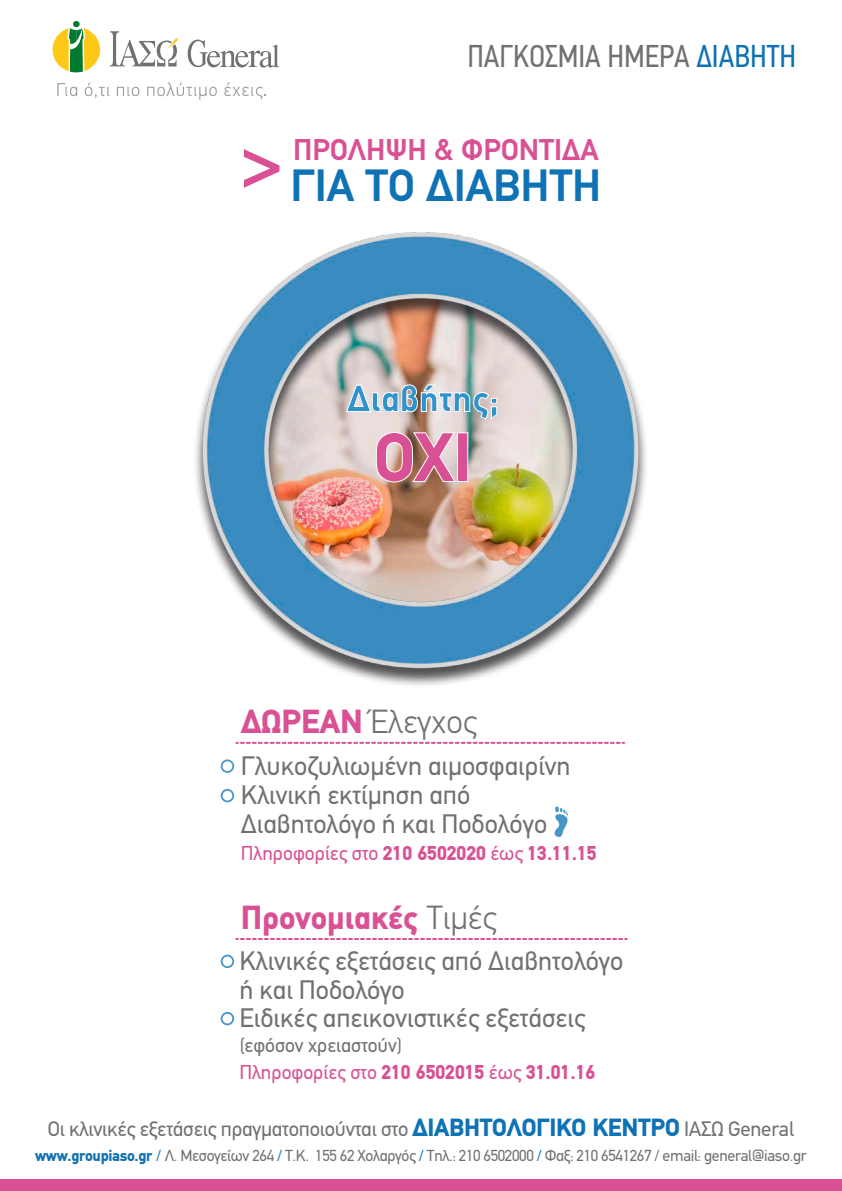
<style>
.page{position:relative;width:842px;height:1191px;background:#fff}
.page>*{position:absolute;margin:0;border:0;box-sizing:border-box;transform-origin:0 0}
.t1{font:900 70px "PF Din Text";color:#d95194}
.t2{font:700 45.5px "PF Din Text";color:#0e72b5}
.t3{font:900 38px "PF Din Text";color:#3093cc}
.t4{font:900 33.5px "PF Din Text";color:#d95194}
.t5{font:300 33.5px "PF Din Text";color:#707173}
.t6{font:31.4px "PF Din Text Cond Pro";color:#707173}
.t7{font:700 30.2px "PF Din Text";color:#d95194}
.t8{font:26.8px/28.7px "PF Din Text";color:#707173}
.t9{font:21px "PF Din Text";letter-spacing:-.01em;color:#707173}
.t10{font:900 20.1px "PF Din Text";color:#d95194}
.t11{font:20px "PF Din Text";color:#707173}
.t12{font:16px "PF Din Text";letter-spacing:-.02em;color:#707173}
.s1{color:#0e72b5}
.s2{font-weight:900;color:#d95194}
.s3{font-weight:400}
.s4{font-weight:300;color:#707173}
.s5{font-weight:900;font-size:25px;color:#0e72b5}
.s6{font-weight:900;color:#1372af}
.s7{color:#1372af}
</style>
<div class="page">
<svg style="left:221px;top:759px;width:13px;height:14px"></svg>
<svg style="left:221px;top:789px;width:13px;height:13px"></svg>
<svg style="left:221px;top:954px;width:13px;height:14px"></svg>
<svg style="left:221px;top:1012px;width:13px;height:13px"></svg>
<img style="left:195px;top:232px;width:451px;height:454px">
<svg style="left:345px;top:384px;width:153px;height:36px;background:#d5cac6"></svg>
<svg style="left:375px;top:431px;width:82px;height:52px;background:#c8ad9f"></svg>
<div style="left:457px;top:432px;width:11px;height:50px;border:1px solid #fff"></div>
<svg style="left:57px;top:83px;width:20px;height:13px"></svg>
<svg style="left:85px;top:82px;width:24px;height:16px"></svg>
<svg style="left:117px;top:87px;width:22px;height:9px"></svg>
<svg style="left:147px;top:82px;width:70px;height:18px"></svg>
<svg style="left:224px;top:82px;width:42px;height:17px"></svg>
<svg style="left:188px;top:40px;width:91px;height:28px"></svg>
<svg style="left:110px;top:31px;width:69px;height:35px"></svg>
<svg style="left:52px;top:21px;width:49px;height:52px"></svg>
<div style="left:0;top:1179px;width:842px;height:12px;background:#d95194"></div>
<svg style="left:555px;top:806px;width:13px;height:31px"></svg>
<svg style="left:236px;top:742px;width:388px;height:2px"></svg>
<svg style="left:236px;top:938px;width:391px;height:2px"></svg>
<p class="t6" style="left:467px;top:38px;width:330px">ΠΑΓΚΟΣΜΙΑ ΗΜΕΡΑ <span class="s1">∆ΙΑΒΗΤΗ</span></p>
<p class="t7" style="left:293px;top:132px;width:307px">ΠΡΟΛΗΨΗ &amp; ΦΡΟΝΤΙ∆Α</p>
<h2 class="t2" style="left:241px;top:159px;width:362px"><sup>&gt;</sup> ΓΙΑ ΤΟ ∆ΙΑΒΗΤΗ</h2>
<h3 class="t3" style="left:347px;top:376px;width:153px">∆ιαβήτης;</h3>
<h1 class="t1" style="left:374px;top:415px;width:100px">OXI</h1>
<p class="t5" style="left:241px;top:701px;width:238px"><span class="s2">∆ΩΡΕΑΝ</span> Έλεγχος</p>
<p class="t8" style="left:241px;top:752px;width:331px">Γλυκοζυλιωµένη αιµοσφαιρίνη<br>Κλινική εκτίµηση από ∆ιαβητολόγο ή και Ποδολόγο</p>
<p class="t10" style="left:241px;top:840px;width:357px"><span class="s3">Πληροφορίες στο</span> 210 6502020 <span class="s3">έως</span> 13.11.15</p>
<p class="t4" style="left:241px;top:897px;width:258px">Προνοµιακές <span class="s4">Τιµές</span></p>
<p class="t8" style="left:239px;top:946px;width:385px">Κλινικές εξετάσεις από ∆ιαβητολόγο ή και Ποδολόγο<br>Ειδικές απεικονιστικές εξετάσεις</p>
<p class="t11" style="left:239px;top:1034px;width:164px">(εφόσον χρειαστούν)</p>
<p class="t10" style="left:239px;top:1060px;width:357px"><span class="s3">Πληροφορίες στο</span> 210 6502015 <span class="s3">έως</span> 31.01.16</p>
<p class="t9" style="left:48px;top:1117px;width:748px">Οι κλινικές εξετάσεις πραγµατοποιούνται στο <span class="s5">∆ΙΑΒΗΤΟΛΟΓΙΚΟ ΚΕΝΤΡΟ</span> ΙΑΣΩ General</p>
<p class="t12" style="left:35px;top:1146px;width:773px"><span class="s6">www.groupiaso.gr</span> <span class="s7">/</span> Λ. Μεσογείων 264 <span class="s1">/</span> T.K. 155 62 Χολαργός <span class="s1">/</span> Τηλ.: 210 6502000 <span class="s1">/</span> Φαξ: 210 6541267 / email: general@iaso.gr</p>
</div>
